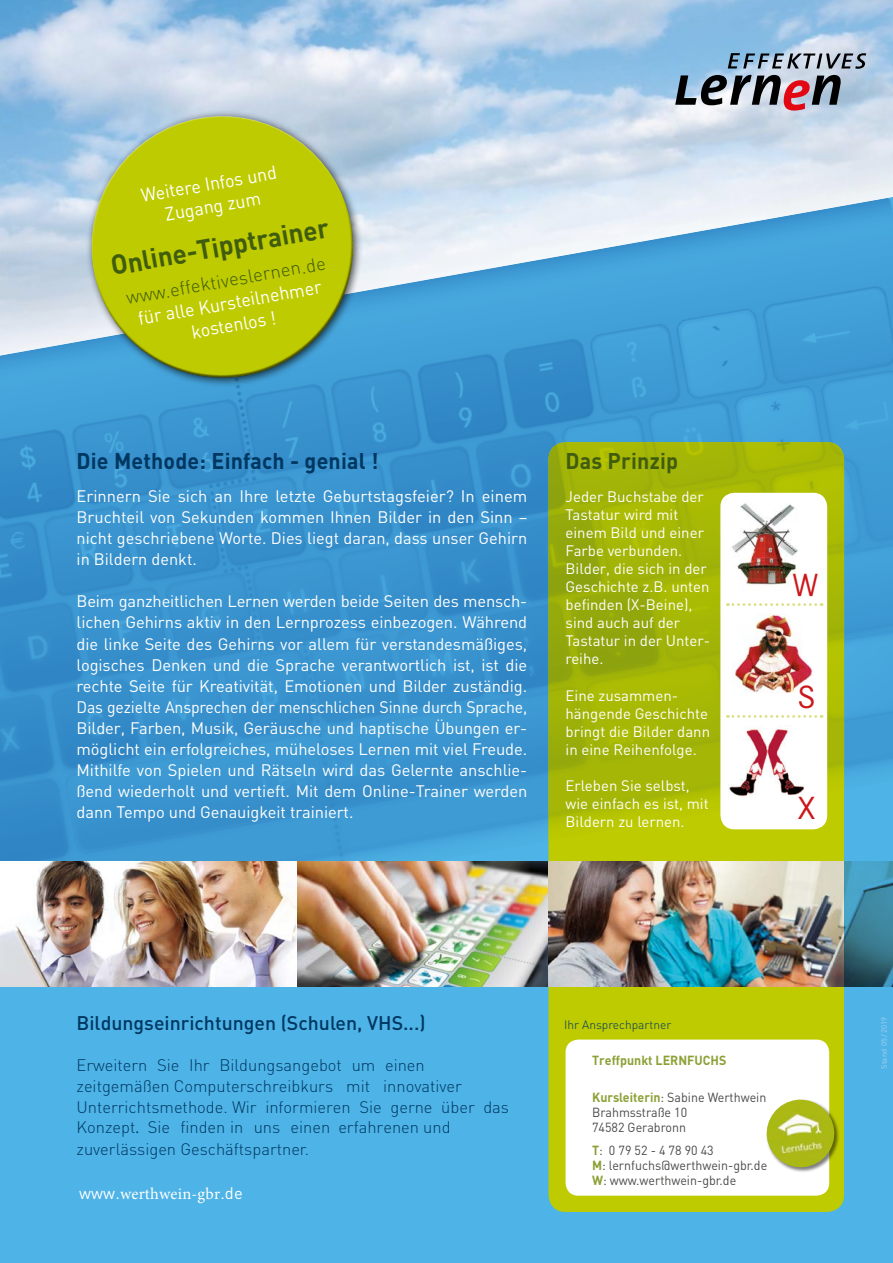
<style>
.page{position:relative;width:893px;height:1263px;background:#fff}
.page>*{position:absolute;margin:0;border:0;box-sizing:border-box;transform-origin:0 0}
.t1{font:33.3px "Corporate S";color:#cc171a}
.t2{font:700 27.3px "DIN";color:#405c0e;scale:.95 1}
.t3{font:700 22.5px "DIN";letter-spacing:.01em;color:#003761;scale:.95 1}
.t4{font:700 22.5px "DIN";letter-spacing:.01em;color:#405c0e;scale:.95 1}
.t5{font:500 19.5px "DIN";color:#003761}
.t6{font:18.75px/22.5px "DIN";color:#fff;text-align:center;scale:.95 1}
.t7{font:300 18.75px "DIN";color:#405c0e}
.t8{font:16.5px/21px "DIN";letter-spacing:-.005em;color:#fff;text-align:justify}
.t9{font:300 16.5px/20.4px "DIN";color:#003761}
.t10{font:16.5px "Minion Pro";letter-spacing:.01em;color:#fff}
.t11{font:15px/18px "DIN";color:#fff}
.t12{font:13.05px/15px "DIN";color:#4a4a49;scale:.95 1}
.t13{font:700 13.05px "DIN";color:#8ca035;scale:.95 1}
.t14{font:300 12px "DIN";color:#003761}
.t15{font:7.5px "DIN";letter-spacing:.03em;color:#a8d3f2}
.s1{font-family:"Minion Pro";font-weight:400}
.s2{font-family:"DIN"}
.s3{font-weight:700;color:#8ca035}
</style>
<div class="page">
<div style="left:0;top:942px;width:893px;height:321px;background:#4eb3e6"></div>
<svg style="left:0;top:356px;width:893px;height:505px;background:#3a94cf"></svg>
<img style="left:0;top:0;width:893px;height:356px">
<div style="left:549px;top:442px;width:295px;height:770px;background:#becb00;border-radius:17px"></div>
<img style="left:549px;top:442px;width:295px;height:388px">
<div style="left:720px;top:493px;width:107px;height:336px;background:#fff;border-radius:14px"></div>
<img style="left:734px;top:613px;width:79px;height:80px">
<img style="left:731px;top:503px;width:67px;height:82px">
<img style="left:729px;top:728px;width:75px;height:69px">
<svg style="left:727px;top:603px;width:95px;height:3px"></svg>
<svg style="left:727px;top:715px;width:95px;height:3px"></svg>
<div style="left:566px;top:1039px;width:263px;height:157px;background:#fff;border-radius:13px"></div>
<img style="left:0;top:861px;width:549px;height:126px">
<img style="left:549px;top:861px;width:295px;height:126px">
<svg style="left:844px;top:861px;width:49px;height:126px;background:#397d96"></svg>
<svg style="left:675px;top:53px;width:191px;height:58px;background:#8f96a6"></svg>
<svg style="left:80px;top:89px;width:288px;height:49px;background:#bbcec1"></svg>
<svg style="left:75px;top:138px;width:295px;height:265px;background:#a3c049"></svg>
<div style="left:766px;top:1099px;width:74px;height:74px;background:#000;opacity:.5"></div>
<img style="left:766px;top:1100px;width:70px;height:69px">
<p class="t6" style="left:140px;top:186px;width:146px;rotate:-10deg">W eitere Infos und<br>Zugang zum</p>
<h2 class="t2" style="left:109px;top:256px;width:234px;rotate:-10deg">Online-Tipptrainer</h2>
<p class="t7" style="left:125px;top:291px;width:204px;rotate:-10deg">www.effektiveslernen.de</p>
<p class="t6" style="left:137px;top:309px;width:197px;rotate:-10deg">für alle Kursteilnehmer kostenlos !</p>
<h3 class="t3" style="left:77px;top:453px;width:319px">Die Methode: Einfach - genial !</h3>
<p class="t8" style="left:77px;top:487px;width:452px">Erinnern Sie sich an Ihre letzte Geburtstagsfeier? In einem Bruchteil von Sekunden kommen Ihnen Bilder in den Sinn – nicht geschriebene Worte. Dies liegt daran, dass unser Gehirn in Bildern denkt.</p>
<p class="t8" style="left:77px;top:592px;width:452px">Beim ganzheitlichen Lernen werden beide Seiten des mensch&shy;lichen Gehirns aktiv in den Lernprozess einbezogen. Während die linke Seite des Gehirns vor allem für verstandesmäßiges, logisches Denken und die Sprache verantwortlich ist, ist die rechte Seite für Kreativität, Emotionen und Bilder zuständig.<br>Das gezielte Ansprechen der menschlichen Sinne durch Sprache, Bilder, Farben, Musik, Geräusche und haptische Übungen er&shy;möglicht ein erfolgreiches, müheloses Lernen mit viel Freude.<br>Mithilfe von Spielen und Rätseln wird das Gelernte anschlie&shy;ßend wiederholt und vertieft. Mit dem Online-Trainer werden dann Tempo und Genauigkeit trainiert.</p>
<h3 class="t4" style="left:566px;top:453px;width:120px">Das Prinzip</h3>
<p class="t11" style="left:566px;top:489px;width:146px">Jeder Buchstabe der<br>Tastatur wird mit einem Bild und einer<br>Farbe verbunden.<br>Bilder, die sich in der<br>Geschichte z.B. unten befinden (X-Beine), sind auch auf der<br>Tastatur in der Unter&shy;reihe.</p>
<p class="t11" style="left:566px;top:687px;width:146px">Eine zusammen&shy;hängende Geschichte bringt die Bilder dann in eine Reihenfolge.</p>
<p class="t11" style="left:566px;top:777px;width:145px">Erleben Sie selbst, wie einfach es ist, mit<br>Bildern zu lernen.</p>
<h1 class="t1" style="left:793px;top:565px;width:27px">W</h1>
<h1 class="t1" style="left:798px;top:677px;width:20px">S</h1>
<h1 class="t1" style="left:798px;top:788px;width:20px">X</h1>
<p class="t5" style="left:77px;top:1014px;width:351px">Bildungseinrichtungen (Schulen, VHS...)</p>
<p class="t9" style="left:77px;top:1057px;width:350px">Erweitern Sie Ihr Bildungsangebot um einen</p>
<p class="t9" style="left:77px;top:1078px;width:434px">zeitgemäßen Computerschreibkurs mit innovativer<br>Unterrichtsmethode. Wir informieren Sie gerne über das<br>Konzept<span class="s1">.</span> Sie finden in uns einen erfahrenen und</p>
<p class="t9" style="left:77px;top:1141px;width:234px">zuverlässigen Geschäftspartner.</p>
<p class="t10" style="left:79px;top:1183px;width:165px"><span class="s2">www.</span>werthwein-gbr<span class="s2">.de</span></p>
<p class="t14" style="left:564px;top:1021px;width:109px">Ihr Ansprechpartner</p>
<p class="t13" style="left:592px;top:1055px;width:143px">Treffpunkt LERNFUCHS</p>
<p class="t12" style="left:592px;top:1091px;width:185px"><span class="s3">Kursleiterin</span>: Sabine Werthwein<br>Brahmsstraße 10<br>74582 Gerabronn</p>
<p class="t12" style="left:592px;top:1143px;width:186px"><span class="s3">T</span>: 0 79 52 - 4 78 90 43<br><span class="s3">M</span>: lernfuchs@werthwein-gbr.de<br><span class="s3">W</span>: www.werthwein-gbr.de</p>
<p class="t15" style="left:881px;top:1069px;width:54px;rotate:-90deg">Stand 05 / 2019</p>
</div>
